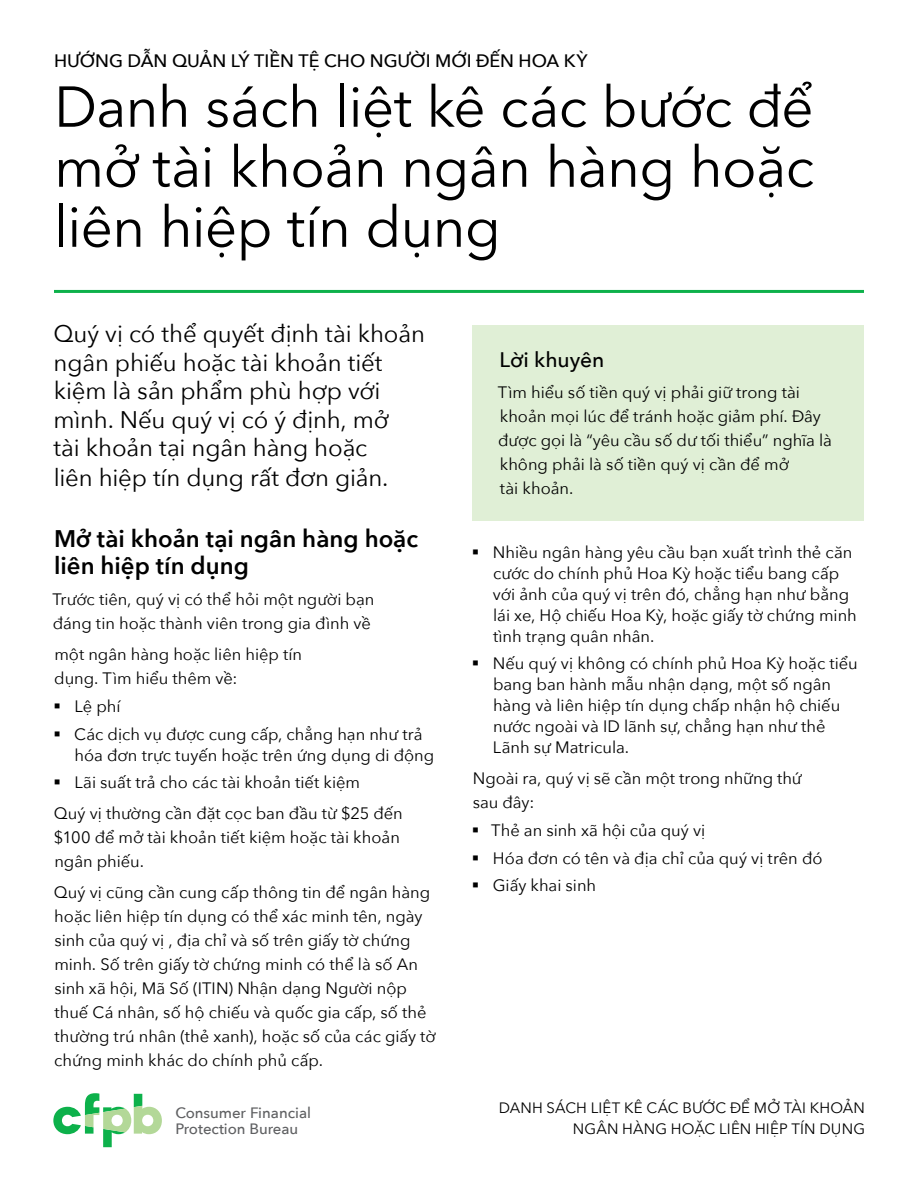
<style>
.page{position:relative;width:918px;height:1188px;background:#fff}
.page>*{position:absolute;margin:0;border:0;box-sizing:border-box;transform-origin:0 0}
.t1{font:57px/60px "Avenir Next";letter-spacing:-.015em;color:#000;text-align:justify}
.t2{font:24px/28.8px "Avenir Next";letter-spacing:-.005em;color:#000}
.t3{font:600 24px/27px "Avenir Next";color:#000}
.t4{font:500 21px "Avenir Next";color:#000}
.t5{font:500 18px "Avenir Next";letter-spacing:.005em;color:#000}
.t6{font:16.5px/24px "Avenir Next";color:#000}
.t7{font:15px "Avenir Next";letter-spacing:.01em;color:#000}
.t8{font:500 15px "Avenir Next";color:#5f6062}
</style>
<div class="page">
<div style="left:472px;top:325px;width:392px;height:196px;background:#e0efd6"></div>
<hr style="left:54px;top:290px;width:810px;height:3px;background:#0db14b">
<svg style="left:53px;top:1093px;width:109px;height:54px"></svg>
<h1 class="t5" style="left:54px;top:45px;width:535px">HƯỚNG DẪN QUẢN LÝ TIỀN TỆ CHO NGƯỜI MỚI ĐẾN HOA KỲ</h1>
<h1 class="t1" style="left:54px;top:74px;width:762px">Danh sách liệt kê các bước để mở tài khoản ngân hàng hoặc liên hiệp tín dụng</h1>
<p class="t2" style="left:53px;top:318px;width:373px">Quý vị có thể quyết định tài khoản ngân phiếu hoặc tài khoản tiết kiệm là sản phẩm phù hợp với mình. Nếu quý vị có ý định, mở<br>tài khoản tại ngân hàng hoặc<br>liên hiệp tín dụng rất đơn giản.</p>
<h2 class="t3" style="left:54px;top:525px;width:366px">Mở tài khoản tại ngân hàng hoặc liên hiệp tín dụng</h2>
<p class="t6" style="left:52px;top:587px;width:324px">Trước tiên, quý vị có thể hỏi một người bạn đáng tin hoặc thành viên trong gia đình về</p>
<p class="t6" style="left:54px;top:642px;width:249px">một ngân hàng hoặc liên hiệp tín dụng. Tìm hiểu thêm về:</p>
<p class="t6" style="left:53px;top:693px;width:69px">▪ Lệ phí</p>
<p class="t6" style="left:75px;top:723px;width:361px;line-height:21px;text-indent:-21px">▪ Các dịch vụ được cung cấp, chẳng hạn như trả hóa đơn trực tuyến hoặc trên ứng dụng di động</p>
<p class="t6" style="left:53px;top:770px;width:308px">▪ Lãi suất trả cho các tài khoản tiết kiệm</p>
<p class="t6" style="left:54px;top:801px;width:351px">Quý vị thường cần đặt cọc ban đầu từ $25 đến $100 để mở tài khoản tiết kiệm hoặc tài khoản ngân phiếu.</p>
<p class="t6" style="left:54px;top:879px;width:383px">Quý vị cũng cần cung cấp thông tin để ngân hàng hoặc liên hiệp tín dụng có thể xác minh tên, ngày sinh của quý vị , địa chỉ và số trên giấy tờ chứng minh. Số trên giấy tờ chứng minh có thể là số An sinh xã hội, Mã Số (ITIN) Nhận dạng Người nộp thuế Cá nhân, số hộ chiếu và quốc gia cấp, số thẻ thường trú nhân (thẻ xanh), hoặc số của các giấy tờ chứng minh khác do chính phủ cấp.</p>
<h3 class="t4" style="left:499px;top:342px;width:106px">Lời khuyên</h3>
<p class="t6" style="left:498px;top:379px;width:336px">Tìm hiểu số tiền quý vị phải giữ trong tài khoản mọi lúc để tránh hoặc giảm phí. Đây được gọi là “yêu cầu số dư tối thiểu” nghĩa là không phải là số tiền quý vị cần để mở<br>tài khoản.</p>
<p class="t6" style="left:493px;top:541px;width:366px;line-height:21px;text-indent:-21px">▪ Nhiều ngân hàng yêu cầu bạn xuất trình thẻ căn cước do chính phủ Hoa Kỳ hoặc tiểu bang cấp với ảnh của quý vị trên đó, chẳng hạn như bằng lái xe, Hộ chiếu Hoa Kỳ, hoặc giấy tờ chứng minh tình trạng quân nhân.</p>
<p class="t6" style="left:493px;top:652px;width:366px;line-height:21px;text-indent:-21px">▪ Nếu quý vị không có chính phủ Hoa Kỳ hoặc tiểu bang ban hành mẫu nhận dạng, một số ngân hàng và liên hiệp tín dụng chấp nhận hộ chiếu nước ngoài và ID lãnh sự, chẳng hạn như thẻ Lãnh sự Matricula.</p>
<p class="t6" style="left:473px;top:766px;width:330px">Ngoài ra, quý vị sẽ cần một trong những thứ sau đây:</p>
<p class="t6" style="left:472px;top:817px;width:235px">▪ Thẻ an sinh xã hội của quý vị</p>
<p class="t6" style="left:472px;top:845px;width:352px">▪ Hóa đơn có tên và địa chỉ của quý vị trên đó</p>
<p class="t6" style="left:472px;top:873px;width:126px">▪ Giấy khai sinh</p>
<p class="t8" style="left:176px;top:1100px;width:137px">Consumer Financial</p>
<p class="t7" style="left:499px;top:1096px;width:368px">DANH SÁCH LIỆT KÊ CÁC BƯỚC ĐỂ MỞ TÀI KHOẢN</p>
<p class="t8" style="left:176px;top:1116px;width:124px">Protection Bureau</p>
<p class="t7" style="left:573px;top:1117px;width:294px">NGÂN HÀNG HOẶC LIÊN HIỆP TÍN DỤNG</p>
</div>
